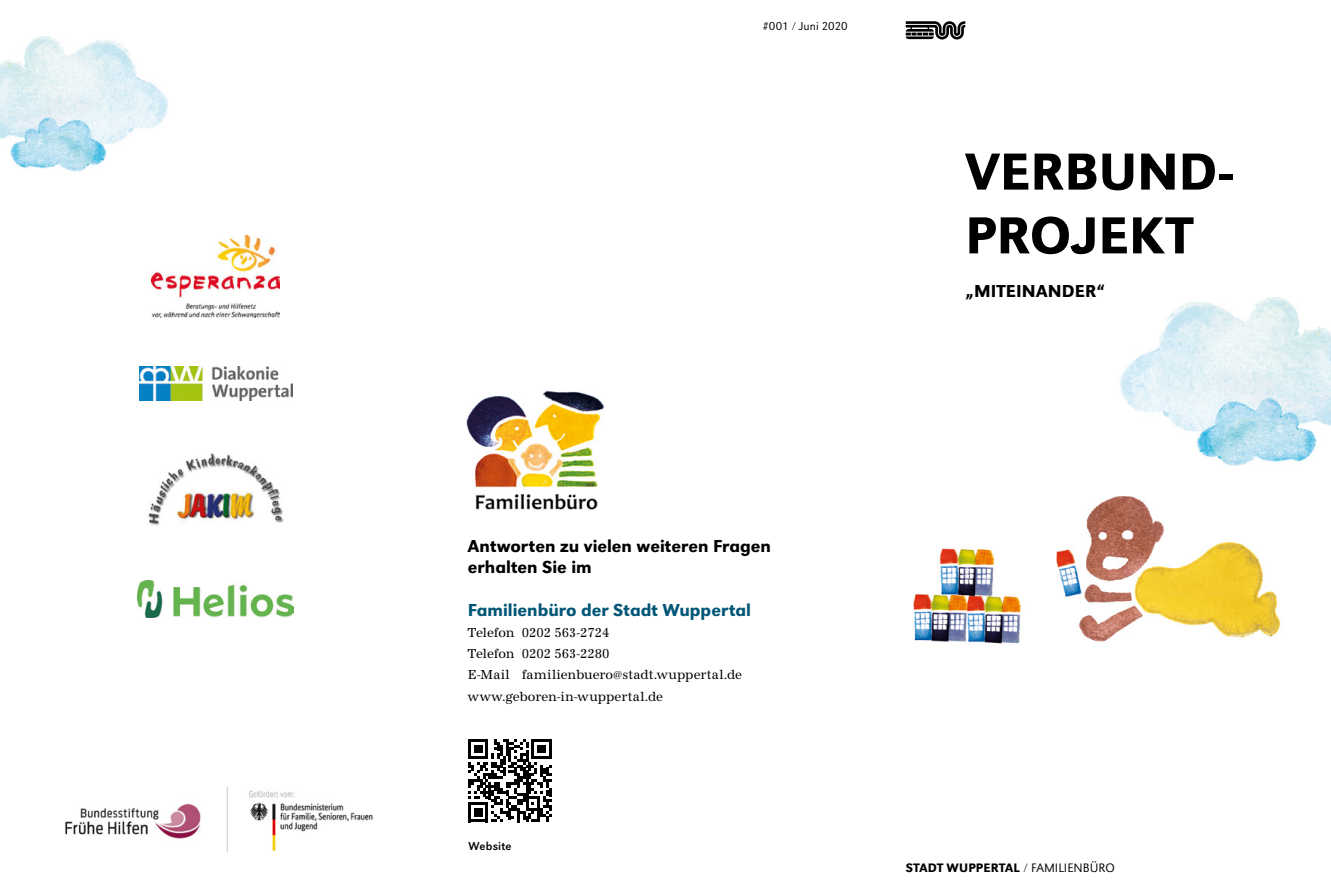
<style>
.page{position:relative;width:1331px;height:893px;background:#fff}
.page>*{position:absolute;margin:0;border:0;box-sizing:border-box;transform-origin:0 0}
.t1{font:500 54px/63.8px "URW Grotesk";color:#000}
.t2{font:500 18px/21.1px "URW Grotesk";color:#000}
.t3{font:500 18px "URW Grotesk";color:#005676}
.t4{font:13.5px/21.1px "URW Antiqua Nar";letter-spacing:-.005em;color:#000}
.t5{font:500 12.75px "URW Grotesk";letter-spacing:.015em;color:#000}
.t6{font:300 12px "URW Grotesk";color:#000}
.t7{font:12px "URW Grotesk";letter-spacing:.015em;color:#000}
.s1{font-weight:300}
</style>
<div class="page">
<img style="left:1120px;top:298px;width:211px;height:168px">
<img style="left:0;top:37px;width:168px;height:135px">
<svg style="left:906px;top:21px;width:59px;height:18px"></svg>
<img style="left:913px;top:496px;width:368px;height:148px">
<img style="left:466px;top:390px;width:138px;height:120px">
<img style="left:148px;top:454px;width:136px;height:72px">
<img style="left:152px;top:235px;width:128px;height:83px">
<img style="left:65px;top:787px;width:309px;height:64px">
<svg style="left:468px;top:739px;width:83px;height:83px"></svg>
<img style="left:138px;top:581px;width:156px;height:36px">
<img style="left:139px;top:366px;width:153px;height:35px">
<p class="t6" style="left:763px;top:19px;width:86px">#001 / Juni 2020</p>
<h1 class="t1" style="left:965px;top:140px;width:269px">VERBUND-<br>PROJEKT</h1>
<h2 class="t2" style="left:965px;top:280px;width:141px">„MITEINANDER“</h2>
<h2 class="t2" style="left:468px;top:535px;width:305px">Antworten zu vielen weiteren Fragen erhalten Sie im</h2>
<h2 class="t3" style="left:468px;top:599px;width:285px">Familienbüro der Stadt Wuppertal</h2>
<p class="t4" style="left:468px;top:622px;width:276px">Telefon 0202 563-2724<br>Telefon 0202 563-2280<br>E-Mail familienbuero@stadt.wuppertal.de www.geboren-in-wuppertal.de</p>
<p class="t7" style="left:469px;top:839px;width:45px">Website</p>
<p class="t5" style="left:906px;top:860px;width:211px">STADT WUPPERTAL <span class="s1">/ FAMILIENBÜRO</span></p>
</div>
